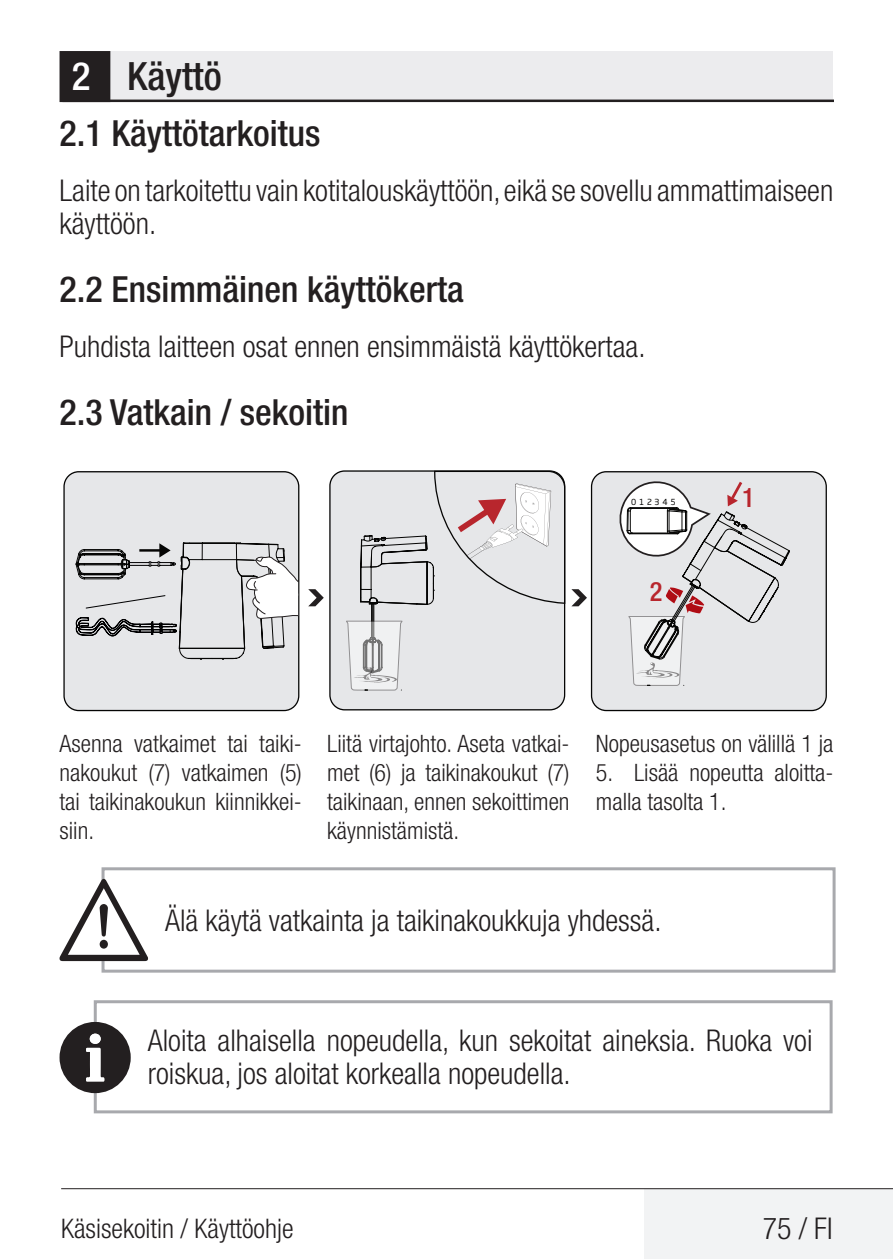
<style>
.page{position:relative;width:893px;height:1259px;background:#fff}
.page>*{position:absolute;margin:0;border:0;box-sizing:border-box;transform-origin:0 0}
.Unite_Baslik_Icerik{font:500 condensed 39px "Helvetica Neue LT Pro";color:#231f20}
.Alt_Baslik_Icerik{font:500 condensed 36px "Helvetica Neue LT Pro";color:#231f20}
.Duz_Metin{font:300 condensed 30px/33px "Helvetica Neue LT Pro";color:#231f20}
.t1{font:300 condensed 27px "Helvetica Neue LT Pro";color:#231f20}
.t2{font:500 condensed 26.7px "Helvetica Neue LT Pro";color:#b8262d}
.Görsel_Altı_Metin{font:300 condensed 24px/28.8px "Helvetica Neue LT Pro";color:#231f20;text-align:justify}
.t3{font:8.4px "Soho Gothic Pro";letter-spacing:.37em;color:#050504}
.s1{color:#fff}
</style>
<div class="page">
<div style="left:644px;top:1189px;width:249px;height:70px;background:#f2f3f4"></div>
<hr style="left:61px;top:1188px;width:832px;height:1px;background:#231f20">
<div style="left:62px;top:51px;width:771px;height:50px;background:#ececee"></div>
<hr style="left:62px;top:100px;width:771px;height:2px;background:#231f20">
<div style="left:61px;top:53px;width:48px;height:48px;background:#231f20"></div>
<div style="left:60px;top:51px;width:50px;height:51px;border:3px solid #231f20"></div>
<div style="left:592px;top:472px;width:234px;height:238px;background:#e6e7e9;border-radius:15px"></div>
<div style="left:591px;top:471px;width:236px;height:240px;border:1px solid #050504;border-radius:15px"></div>
<div style="left:63px;top:471px;width:236px;height:240px;background:#e6e7e9"></div>
<div style="left:330px;top:471px;width:235px;height:239px;background:#e6e7e9;border-radius:15px"></div>
<svg style="left:308px;top:589px;width:16px;height:17px"></svg>
<svg style="left:75px;top:542px;width:223px;height:118px;background:#cdcecf"></svg>
<svg style="left:346px;top:470px;width:241px;height:221px"></svg>
<svg style="left:619px;top:481px;width:171px;height:205px"></svg>
<svg style="left:100px;top:867px;width:736px;height:106px"></svg>
<svg style="left:60px;top:879px;width:88px;height:82px"></svg>
<svg style="left:92px;top:1000px;width:741px;height:114px"></svg>
<div style="left:60px;top:1022px;width:71px;height:71px;background:#231f20;border-radius:50%"></div>
<svg style="left:86px;top:1034px;width:18px;height:47px"></svg>
<div style="left:90px;top:1033px;width:11px;height:11px;background:#fff;border-radius:50%"></div>
<p class="Unite_Baslik_Icerik" style="left:72px;top:53px;width:151px"><span class="s1">2</span> Käyttö</p>
<p class="Alt_Baslik_Icerik" style="left:60px;top:112px;width:262px">2.1 Käyttötarkoitus</p>
<p class="Duz_Metin" style="left:60px;top:173px;width:775px">Laite on tarkoitettu vain kotitalouskäyttöön, eikä se sovellu ammattimaiseen käyttöön.</p>
<p class="Alt_Baslik_Icerik" style="left:60px;top:268px;width:406px">2.2 Ensimmäinen käyttökerta</p>
<p class="Duz_Metin" style="left:60px;top:329px;width:588px">Puhdista laitteen osat ennen ensimmäistä käyttökertaa.</p>
<p class="Alt_Baslik_Icerik" style="left:60px;top:391px;width:290px">2.3 Vatkain / sekoitin</p>
<p class="t3" style="left:631px;top:495px;width:46px">012345</p>
<p class="t2" style="left:742px;top:482px;width:14px">1</p>
<p class="t2" style="left:650px;top:575px;width:14px">2</p>
<p class="Görsel_Altı_Metin" style="left:60px;top:729px;width:244px">Asenna vatkaimet tai taiki&shy;nakoukut (7) vatkaimen (5) tai taikinakoukun kiinnikkei&shy;siin.</p>
<p class="Görsel_Altı_Metin" style="left:327px;top:729px;width:244px">Liitä virtajohto. Aseta vatkai&shy;met (6) ja taikinakoukut (7) taikinaan, ennen sekoittimen käynnistämistä.</p>
<p class="Görsel_Altı_Metin" style="left:596px;top:729px;width:239px">Nopeusasetus on välillä 1 ja</p>
<p class="Görsel_Altı_Metin" style="left:596px;top:758px;width:239px">5. Lisää nopeutta aloitta&shy;malla tasolta 1.</p>
<p class="Duz_Metin" style="left:165px;top:903px;width:498px">Älä käytä vatkainta ja taikinakoukkuja yhdessä.</p>
<p class="Duz_Metin" style="left:148px;top:1023px;width:666px">Aloita alhaisella nopeudella, kun sekoitat aineksia. Ruoka voi roiskua, jos aloitat korkealla nopeudella.</p>
<p class="t1" style="left:61px;top:1212px;width:234px">Käsisekoitin / Käyttöohje</p>
<p class="Duz_Metin" style="left:763px;top:1211px;width:71px">75 / FI</p>
</div>
